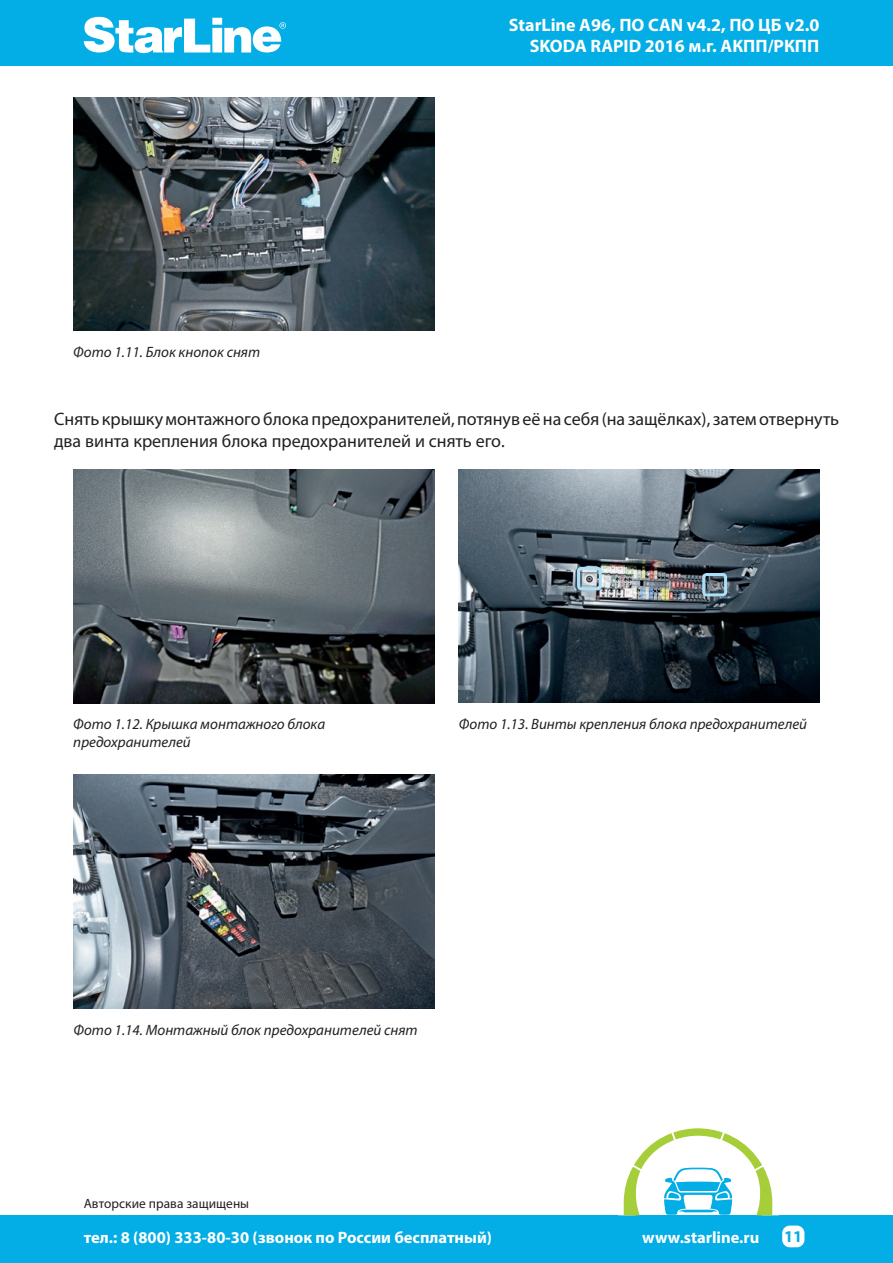
<style>
.page{position:relative;width:893px;height:1263px;background:#fff}
.page>*{position:absolute;margin:0;border:0;box-sizing:border-box;transform-origin:0 0}
.t1{font:18px/21.6px "Myriad Pro";color:#231f20}
.t2{font:700 18px/21.6px "Myriad Pro";color:#fff;text-align:right}
.t3{font:700 16.5px "Myriad Pro";color:#fff}
.t4{font:700 16.5px "Myriad Pro";color:#03ade5}
.t5{font:italic 15px/18px "Myriad Pro";color:#231f20}
.t6{font:13.5px "Myriad Pro";color:#231f20}
</style>
<div class="page">
<div style="left:0;top:0;width:893px;height:65px;background:#03ade5"></div>
<svg style="left:84px;top:17px;width:202px;height:36px"></svg>
<div style="left:0;top:1215px;width:893px;height:48px;background:#03ade5"></div>
<div style="left:782px;top:1225px;width:22px;height:22px;background:#fff;border-radius:8px"></div>
<svg style="left:623px;top:1128px;width:150px;height:87px"></svg>
<img style="left:73px;top:97px;width:362px;height:234px">
<img style="left:73px;top:469px;width:362px;height:234px">
<img style="left:458px;top:469px;width:361px;height:234px">
<div style="left:577px;top:567px;width:25px;height:23px;border:3px solid #aae0f9;border-radius:3px"></div>
<img style="left:73px;top:775px;width:362px;height:233px">
<div style="left:702px;top:573px;width:25px;height:23px;border:3px solid #aae0f9;border-radius:3px"></div>
<p class="t5" style="left:73px;top:343px;width:188px">Фото 1.11. Блок кнопок снят</p>
<p class="t2" style="left:509px;top:13px;width:312px">StarLine А96, ПО CAN v4.2, ПО ЦБ v2.0<br>SKODA RAPID 2016 м.г. АКПП/РКПП</p>
<p class="t1" style="left:54px;top:408px;width:787px">Снять крышку монтажного блока предохранителей, потянув её на себя (на защёлках), затем отвернуть два винта крепления блока предохранителей и снять его.</p>
<p class="t5" style="left:73px;top:715px;width:253px">Фото 1.12. Крышка монтажного блока предохранителей</p>
<p class="t5" style="left:459px;top:715px;width:350px">Фото 1.13. Винты крепления блока предохранителей</p>
<p class="t5" style="left:73px;top:1020px;width:346px">Фото 1.14. Монтажный блок предохранителей снят</p>
<p class="t6" style="left:84px;top:1195px;width:167px">Авторские права защищены</p>
<p class="t3" style="left:84px;top:1226px;width:410px">тел.: 8 (800) 333-80-30 (звонок по России бесплатный)</p>
<p class="t3" style="left:642px;top:1226px;width:119px">www.starline.ru</p>
<p class="t4" style="left:784px;top:1226px;width:20px">11</p>
</div>
